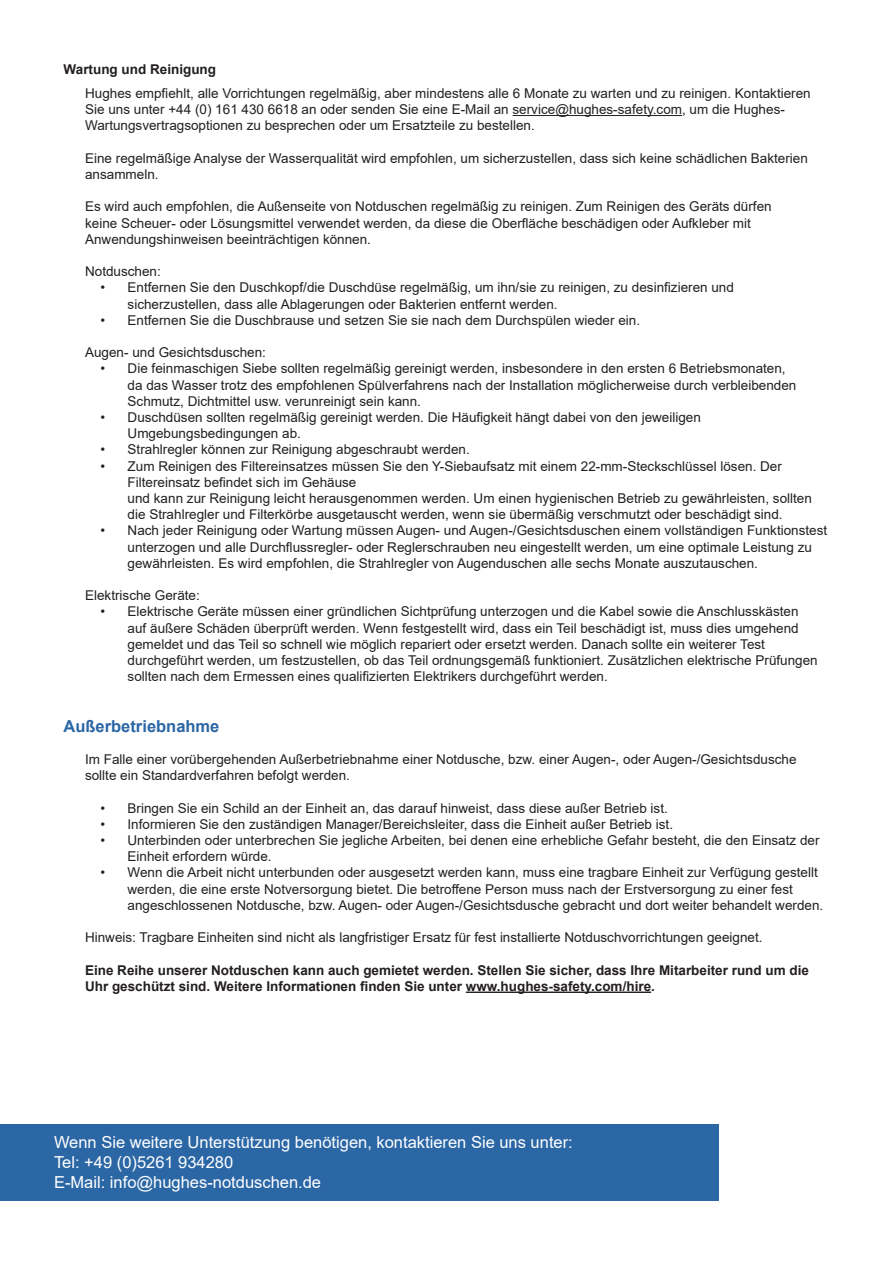
<style>
.page{position:relative;width:893px;height:1263px;background:#fff}
.page>*{position:absolute;margin:0;border:0;box-sizing:border-box;transform-origin:0 0}
.t1{font:16.5px "Arial";color:#fff}
.t2{font:700 16.5px "Arial";color:#2b66a5}
.t3{font:13.5px/16.2px "Arial";color:#231f20}
.t4{font:700 13.5px/16.2px "Arial";color:#231f20}
</style>
<div class="page">
<hr style="left:466px;top:991px;width:185px;height:2px;background:#231f20">
<hr style="left:513px;top:115px;width:169px;height:1px;background:#231f20">
<div style="left:0;top:1124px;width:719px;height:76px;background:#2b66a5"></div>
<p class="t4" style="left:64px;top:61px;width:154px">Wartung und Reinigung</p>
<p class="t3" style="left:85px;top:85px;width:727px">Hughes empfiehlt, alle Vorrichtungen regelmäßig, aber mindestens alle 6 Monate zu warten und zu reinigen. Kontaktieren<br>Sie uns unter +44 (0) 161 430 6618 an oder senden Sie eine E-Mail an service@hughes-safety.com, um die Hughes-<br>Wartungsvertragsoptionen zu besprechen oder um Ersatzteile zu bestellen.</p>
<p class="t3" style="left:85px;top:150px;width:724px">Eine regelmäßige Analyse der Wasserqualität wird empfohlen, um sicherzustellen, dass sich keine schädlichen Bakterien ansammeln.</p>
<p class="t3" style="left:85px;top:198px;width:688px">Es wird auch empfohlen, die Außenseite von Notduschen regelmäßig zu reinigen. Zum Reinigen des Geräts dürfen keine Scheuer- oder Lösungsmittel verwendet werden, da diese die Oberfläche beschädigen oder Aufkleber mit<br>Anwendungshinweisen beeinträchtigen können.</p>
<p class="t3" style="left:85px;top:263px;width:77px">Notduschen:</p>
<p class="t3" style="left:128px;top:279px;width:608px;text-indent:-27px">• Entfernen Sie den Duschkopf/die Duschdüse regelmäßig, um ihn/sie zu reinigen, zu desinfizieren und sicherzustellen, dass alle Ablagerungen oder Bakterien entfernt werden.</p>
<p class="t3" style="left:101px;top:312px;width:541px">• Entfernen Sie die Duschbrause und setzen Sie sie nach dem Durchspülen wieder ein.</p>
<p class="t3" style="left:85px;top:344px;width:182px">Augen- und Gesichtsduschen:</p>
<p class="t3" style="left:128px;top:360px;width:670px;text-indent:-27px">• Die feinmaschigen Siebe sollten regelmäßig gereinigt werden, insbesondere in den ersten 6 Betriebsmonaten, da das Wasser trotz des empfohlenen Spülverfahrens nach der Installation möglicherweise durch verbleibenden<br>Schmutz, Dichtmittel usw. verunreinigt sein kann.</p>
<p class="t3" style="left:128px;top:409px;width:575px;text-indent:-27px">• Duschdüsen sollten regelmäßig gereinigt werden. Die Häufigkeit hängt dabei von den jeweiligen<br>Umgebungsbedingungen ab.</p>
<p class="t3" style="left:101px;top:441px;width:371px">• Strahlregler können zur Reinigung abgeschraubt werden.</p>
<p class="t3" style="left:128px;top:458px;width:686px;text-indent:-27px">• Zum Reinigen des Filtereinsatzes müssen Sie den Y-Siebaufsatz mit einem 22-mm-Steckschlüssel lösen. Der Filtereinsatz befindet sich im Gehäuse<br>und kann zur Reinigung leicht herausgenommen werden. Um einen hygienischen Betrieb zu gewährleisten, sollten die Strahlregler und Filterkörbe ausgetauscht werden, wenn sie übermäßig verschmutzt oder beschädigt sind.</p>
<p class="t3" style="left:128px;top:522px;width:701px;text-indent:-27px">• Nach jeder Reinigung oder Wartung müssen Augen- und Augen-/Gesichtsduschen einem vollständigen Funktionstest unterzogen und alle Durchflussregler- oder Reglerschrauben neu eingestellt werden, um eine optimale Leistung zu gewährleisten. Es wird empfohlen, die Strahlregler von Augenduschen alle sechs Monate auszutauschen.</p>
<p class="t3" style="left:85px;top:587px;width:116px">Elektrische Geräte:</p>
<p class="t3" style="left:128px;top:603px;width:692px;text-indent:-27px">• Elektrische Geräte müssen einer gründlichen Sichtprüfung unterzogen und die Kabel sowie die Anschlusskästen auf äußere Schäden überprüft werden. Wenn festgestellt wird, dass ein Teil beschädigt ist, muss dies umgehend gemeldet und das Teil so schnell wie möglich repariert oder ersetzt werden. Danach sollte ein weiterer Test durchgeführt werden, um festzustellen, ob das Teil ordnungsgemäß funktioniert. Zusätzlichen elektrische Prüfungen sollten nach dem Ermessen eines qualifizierten Elektrikers durchgeführt werden.</p>
<p class="t2" style="left:64px;top:715px;width:157px">Außerbetriebnahme</p>
<p class="t3" style="left:85px;top:751px;width:713px">Im Falle einer vorübergehenden Außerbetriebnahme einer Notdusche, bzw. einer Augen-, oder Augen-/Gesichtsdusche sollte ein Standardverfahren befolgt werden.</p>
<p class="t3" style="left:101px;top:800px;width:569px">• Bringen Sie ein Schild an der Einheit an, das darauf hinweist, dass diese außer Betrieb ist.</p>
<p class="t3" style="left:101px;top:816px;width:574px">• Informieren Sie den zuständigen Manager/Bereichsleiter, dass die Einheit außer Betrieb ist.</p>
<p class="t3" style="left:128px;top:832px;width:693px;text-indent:-27px">• Unterbinden oder unterbrechen Sie jegliche Arbeiten, bei denen eine erhebliche Gefahr besteht, die den Einsatz der<br>Einheit erfordern würde.</p>
<p class="t3" style="left:128px;top:864px;width:697px;text-indent:-27px">• Wenn die Arbeit nicht unterbunden oder ausgesetzt werden kann, muss eine tragbare Einheit zur Verfügung gestellt werden, die eine erste Notversorgung bietet. Die betroffene Person muss nach der Erstversorgung zu einer fest angeschlossenen Notdusche, bzw. Augen- oder Augen-/Gesichtsdusche gebracht und dort weiter behandelt werden.</p>
<p class="t3" style="left:85px;top:929px;width:679px">Hinweis: Tragbare Einheiten sind nicht als langfristiger Ersatz für fest installierte Notduschvorrichtungen geeignet.</p>
<p class="t4" style="left:85px;top:962px;width:725px">Eine Reihe unserer Notduschen kann auch gemietet werden. Stellen Sie sicher, dass Ihre Mitarbeiter rund um die<br>Uhr geschützt sind. Weitere Informationen finden Sie unter www.hughes-safety.com/hire.</p>
<p class="t1" style="left:54px;top:1131px;width:520px">Wenn Sie weitere Unterstützung benötigen, kontaktieren Sie uns unter:</p>
<p class="t1" style="left:54px;top:1151px;width:181px">Tel: +49 (0)5261 934280</p>
<p class="t1" style="left:54px;top:1170px;width:269px">E-Mail: info@hughes-notduschen.de</p>
</div>
